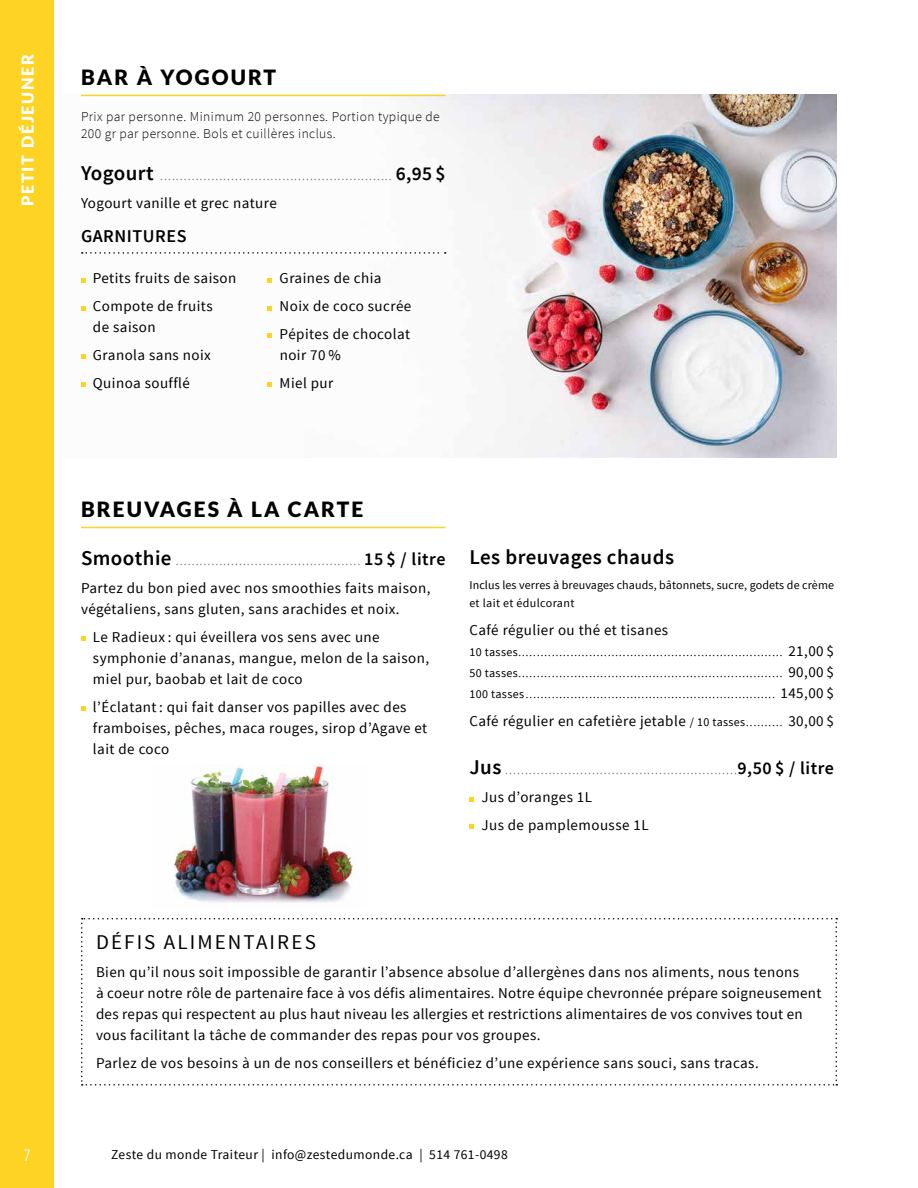
<style>
.page{position:relative;width:918px;height:1188px;background:#fff}
.page>*{position:absolute;margin:0;border:0;box-sizing:border-box;transform-origin:0 0}
.t1{font:900 21px "Lato";letter-spacing:.1em;color:#000}
.t2{font:600 21px "Source Sans Pro";letter-spacing:.02em;color:#000}
.t3{font:21px "Source Sans Pro";letter-spacing:.1em;color:#000}
.t4{font:600 18px "Source Sans Pro";color:#000}
.t5{font:300 16.5px "Source Sans Pro";color:#808285}
.t6{font:900 16.5px "Lato";letter-spacing:.1em;color:#fff}
.t7{font:300 condensed 16.5px "Univers";color:#fff}
.t8{font:15px/21px "Source Sans Pro";letter-spacing:.03em;color:#000}
.t9{font:300 15px/21px "Source Sans Pro";color:#000}
.t10{font:300 13.5px/16.5px "Source Sans Pro";letter-spacing:.03em;color:#000}
.t11{font:13.5px "Source Sans Pro";letter-spacing:.03em;color:#000}
.t12{font:12px/18px "Source Sans Pro";letter-spacing:.01em;color:#000}
.s1{font-weight:600;font-size:21px;color:#000}
.s2{font-weight:600;font-size:19.5px;color:#000}
.s3{font-weight:600;font-size:18px;color:#000}
.s4{font-weight:400}
.s5{font-weight:400;font-size:12px}
.s6{font-size:12px}
.s7{font-weight:300}
</style>
<div class="page">
<img style="left:174px;top:765px;width:181px;height:138px">
<img style="left:81px;top:94px;width:756px;height:364px">
<hr style="left:81px;top:527px;width:365px;height:1px;background:#fed323">
<svg style="left:81px;top:637px;width:5px;height:4px"></svg>
<svg style="left:81px;top:706px;width:5px;height:5px"></svg>
<hr style="left:81px;top:95px;width:365px;height:1px;background:#fed323">
<svg style="left:82px;top:252px;width:364px;height:2px"></svg>
<svg style="left:81px;top:278px;width:5px;height:5px"></svg>
<svg style="left:81px;top:306px;width:5px;height:4px"></svg>
<svg style="left:81px;top:355px;width:5px;height:4px"></svg>
<svg style="left:81px;top:382px;width:5px;height:5px"></svg>
<svg style="left:268px;top:278px;width:4px;height:5px"></svg>
<svg style="left:268px;top:306px;width:4px;height:4px"></svg>
<svg style="left:268px;top:334px;width:4px;height:4px"></svg>
<svg style="left:268px;top:382px;width:4px;height:5px"></svg>
<svg style="left:81px;top:918px;width:756px;height:168px"></svg>
<svg style="left:470px;top:797px;width:4px;height:4px"></svg>
<svg style="left:470px;top:825px;width:4px;height:4px"></svg>
<div style="left:0;top:0;width:54px;height:1188px;background:#fed323"></div>
<p class="t6" style="left:18px;top:206px;width:154px;rotate:-90deg">PETIT DÉJEUNER</p>
<p class="t7" style="left:24px;top:1145px;width:9px">7</p>
<h1 class="t1" style="left:81px;top:65px;width:148px">BAR À YOGOURT</h1>
<p class="t10" style="left:81px;top:109px;width:360px">Prix par personne. Minimum 20 personnes. Portion typique de<br>200 gr par personne. Bols et cuillères inclus.</p>
<p class="t5" style="left:81px;top:164px;width:366px"><span class="s1">Yogourt</span> ........................................................... <span class="s2">6,95 $</span></p>
<p class="t8" style="left:81px;top:192px;width:197px">Yogourt vanille et grec nature</p>
<p class="t4" style="left:81px;top:225px;width:86px">garnitures</p>
<p class="t8" style="left:93px;top:265px;width:145px;line-height:27.8px">Petits fruits de saison<br>Compote de fruits</p>
<p class="t8" style="left:93px;top:314px;width:120px;line-height:27.8px">de saison<br>Granola sans noix<br>Quinoa soufflé</p>
<p class="t8" style="left:280px;top:265px;width:133px;line-height:27.8px">Graines de chia<br>Noix de coco sucrée<br>Pépites de chocolat</p>
<p class="t8" style="left:280px;top:341px;width:63px;line-height:27.8px">noir 70 %<br>Miel pur</p>
<h1 class="t1" style="left:81px;top:497px;width:32px">BREU</h1>
<h1 class="t1" style="left:144px;top:497px;width:220px">VAGES À LA CARTE</h1>
<p class="t5" style="left:81px;top:550px;width:366px"><span class="s1">Smoothie</span> ............................................... <span class="s3">15 $ / litre</span></p>
<p class="t8" style="left:81px;top:578px;width:351px">Partez du bon pied avec nos smoothies faits maison, végétaliens, sans gluten, sans arachides et noix.</p>
<p class="t8" style="left:93px;top:627px;width:338px">Le Radieux : qui éveillera vos sens avec une symphonie d’ananas, mangue, melon de la saison, miel pur, baobab et lait de coco</p>
<p class="t8" style="left:93px;top:697px;width:336px">l’Éclatant : qui fait danser vos papilles avec des framboises, pêches, maca rouges, sirop d’Agave et lait de coco</p>
<h1 class="t2" style="left:470px;top:544px;width:206px">Les breuvages chauds</h1>
<p class="t12" style="left:470px;top:576px;width:366px">Inclus les verres à breuvages chauds, bâtonnets, sucre, godets de crème et lait et édulcorant</p>
<p class="t9" style="left:470px;top:619px;width:366px"><span class="s4">Café régulier ou thé et tisanes<br></span><span class="s5">10 tasses</span>....................................................................... <span class="s4">21,00 $ </span><span class="s5">50 tasses</span>....................................................................... <span class="s4">90,00 $ </span><span class="s5">100 tasses</span>................................................................... <span class="s4">145,00 $</span></p>
<p class="t8" style="left:470px;top:710px;width:366px">Café régulier en cafetière jetable <span class="s6">/ 10 tasses</span><span class="s7">..........</span> 30,00 $</p>
<p class="t5" style="left:470px;top:759px;width:366px"><span class="s1">Jus</span> ...........................................................<span class="s3">9,50 $ / litre</span></p>
<p class="t8" style="left:481px;top:784px;width:169px;line-height:27.8px">Jus d’oranges 1L<br>Jus de pamplemousse 1L</p>
<h1 class="t3" style="left:96px;top:929px;width:221px">DÉFIS ALIMENTAIRES</h1>
<p class="t8" style="left:96px;top:962px;width:727px">Bien qu’il nous soit impossible de garantir l’absence absolue d’allergènes dans nos aliments, nous tenons<br>à coeur notre rôle de partenaire face à vos défis alimentaires. Notre équipe chevronnée prépare soigneusement des repas qui respectent au plus haut niveau les allergies et restrictions alimentaires de vos convives tout en vous facilitant la tâche de commander des repas pour vos groupes.</p>
<p class="t8" style="left:96px;top:1052px;width:664px">Parlez de vos besoins à un de nos conseillers et bénéficiez d’une expérience sans souci, sans tracas.</p>
<p class="t11" style="left:111px;top:1146px;width:398px">Zeste du monde Traiteur | info@zestedumonde.ca | 514 761-0498</p>
</div>
